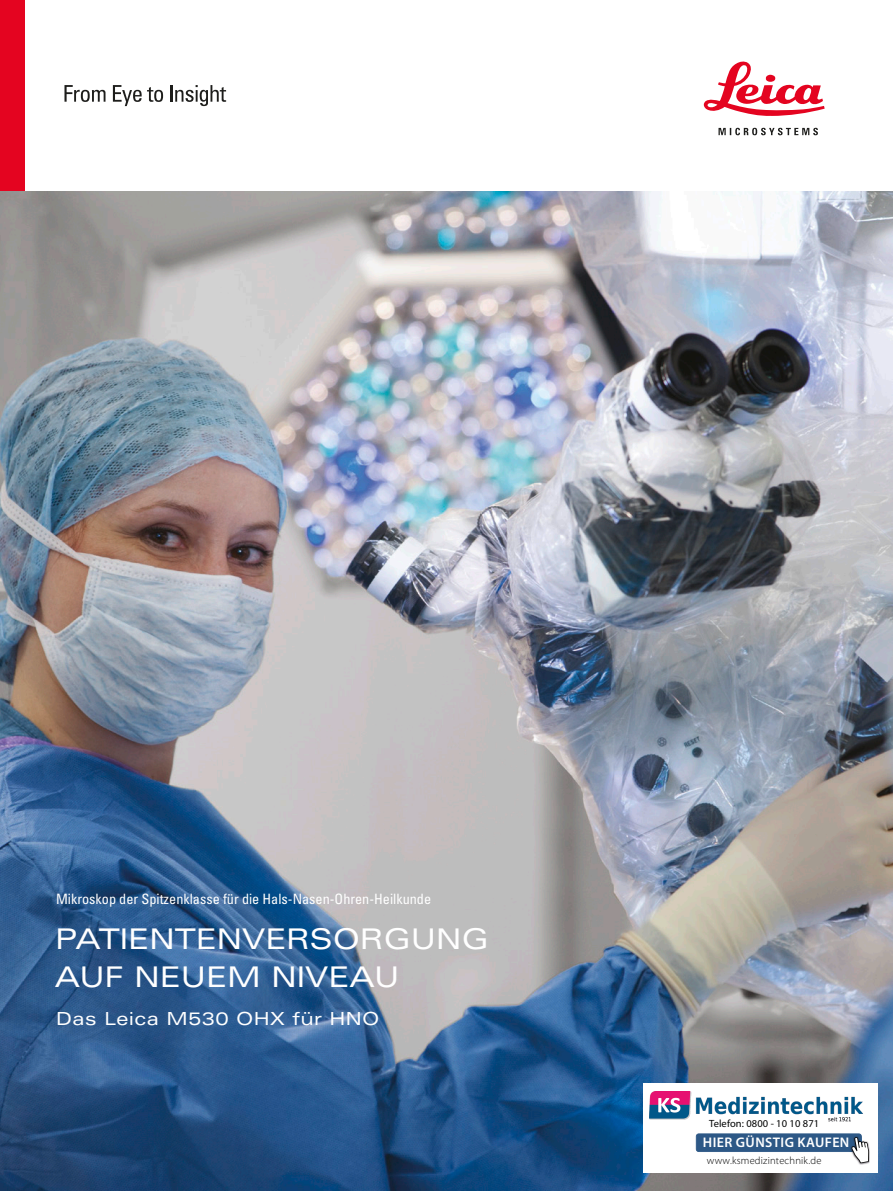
<style>
.page{position:relative;width:893px;height:1191px;background:#fff}
.page>*{position:absolute;margin:0;border:0;box-sizing:border-box;transform-origin:0 0}
.t1{font:expanded 28.5px/37.5px "Univers LT Std";color:#fff}
.t2{font:expanded 18px "Univers LT Std";letter-spacing:.02em;color:#fff}
.t3{font:condensed 14.25px "Univers LT Std";color:#fff}
.t4{font:600 13.95px "Myriad Pro";letter-spacing:.03em;color:#fff}
.t5{font:300 10.5px "Myriad Pro";letter-spacing:.02em;color:#010202}
.t6{font:10.5px "Myriad Pro";letter-spacing:.01em;color:#010202}
</style>
<div class="page">
<div style="left:0;top:0;width:25px;height:191px;background:#e40420"></div>
<svg style="left:704px;top:61px;width:121px;height:55px"></svg>
<svg style="left:718px;top:128px;width:100px;height:7px"></svg>
<svg style="left:64px;top:85px;width:42px;height:17px"></svg>
<svg style="left:113px;top:85px;width:50px;height:21px"></svg>
<svg style="left:171px;top:85px;width:55px;height:21px"></svg>
<img style="left:0;top:191px;width:893px;height:1000px">
<div style="left:643px;top:1083px;width:234px;height:89px;background:#fff"></div>
<img style="left:858px;top:1147px;width:12px;height:18px">
<svg style="left:696px;top:1133px;width:173px;height:30px"></svg>
<div style="left:707px;top:1157px;width:114px;height:7px;background:#fff"></div>
<img style="left:649px;top:1091px;width:214px;height:31px">
<img style="left:709px;top:1120px;width:108px;height:2px">
<p class="t3" style="left:56px;top:890px;width:377px">Mikroskop der Spitzenklasse für die Hals-Nasen-Ohren-Heilkunde</p>
<h1 class="t1" style="left:55px;top:919px;width:435px">PATIENTENVERSORGUNG<br>AUF NEUEM NIVEAU</h1>
<p class="t2" style="left:56px;top:1008px;width:325px">Das Leica M530 OHX für HNO</p>
<p class="t6" style="left:709px;top:1117px;width:112px">Telefon: 0800 - 10 10 871</p>
<p class="t4" style="left:703px;top:1133px;width:148px">HIER GÜNSTIG KAUFEN</p>
<p class="t5" style="left:707px;top:1154px;width:116px">www.ksmedizintechnik.de</p>
</div>
